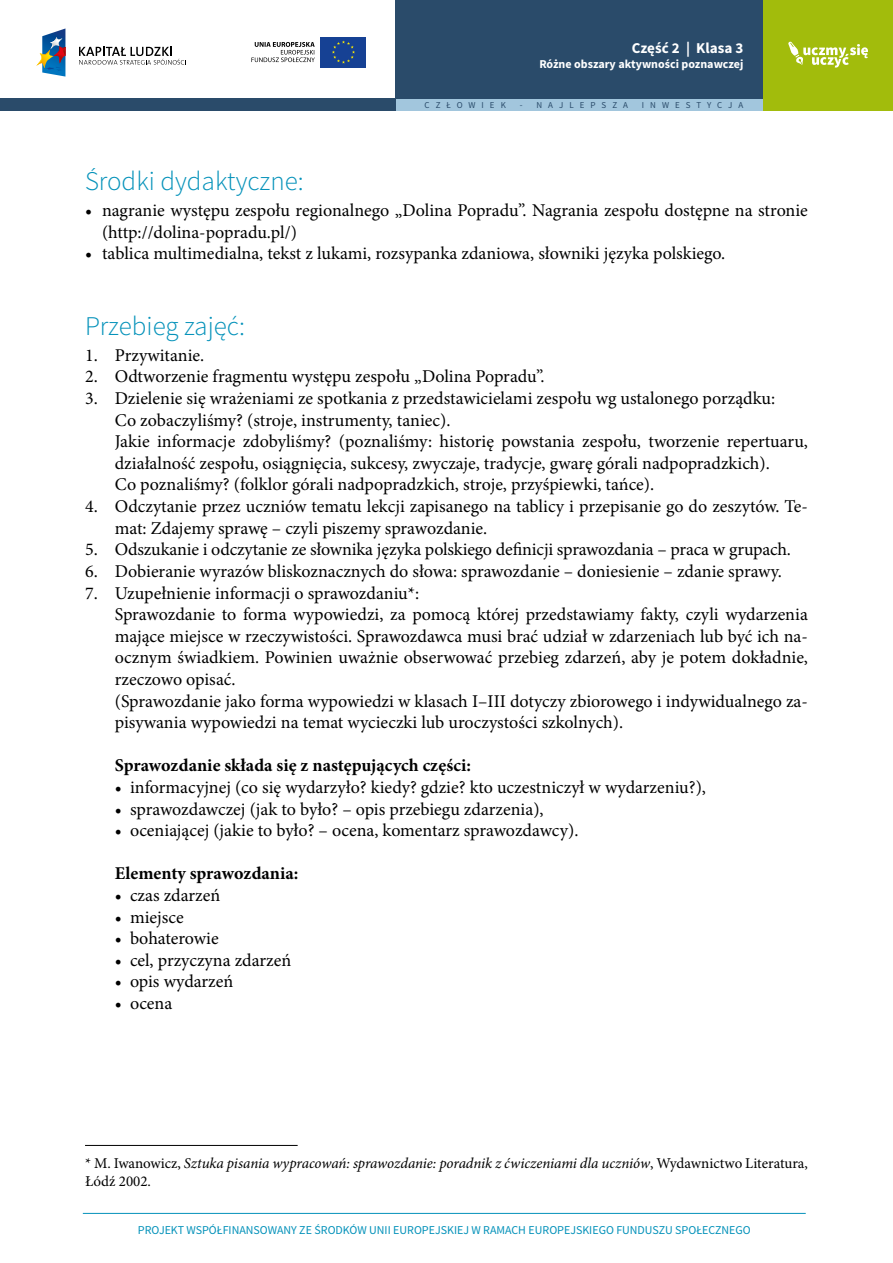
<style>
.page{position:relative;width:893px;height:1263px;background:#fff}
.page>*{position:absolute;margin:0;border:0;box-sizing:border-box;transform-origin:0 0}
.t1{font:300 27px "Source Sans Pro";color:#0592ba}
.t2{font:18px/21.6px "Minion Pro";color:#000}
.t3{font:700 18px "Minion Pro";color:#000}
.t4{font:italic 15px/18px "Minion Pro";letter-spacing:-.005em;color:#000}
.t5{font:700 15px "Source Sans Pro";color:#fff}
.t6{font:12px "Source Sans Pro";color:#0592ba}
.t7{font:700 12px "Source Sans Pro";color:#fff}
.t8{font:9px "Source Sans Pro";letter-spacing:.67em;color:#2a4b6a}
.s1{font-style:normal}
</style>
<div class="page">
<div style="left:395px;top:99px;width:368px;height:12px;background:#a2c6dd"></div>
<div style="left:0;top:99px;width:395px;height:12px;background:#2a4b6a"></div>
<div style="left:763px;top:0;width:130px;height:111px;background:#a2bc0c"></div>
<div style="left:395px;top:0;width:368px;height:99px;background:#2a4b6a"></div>
<svg style="left:788px;top:42px;width:80px;height:26px"></svg>
<hr style="left:83px;top:1213px;width:723px;height:1px;background:#0592ba">
<svg style="left:79px;top:47px;width:107px;height:18px"></svg>
<svg style="left:36px;top:28px;width:29px;height:49px"></svg>
<div style="left:320px;top:37px;width:46px;height:30px;background:#164194"></div>
<svg style="left:332px;top:40px;width:23px;height:24px"></svg>
<svg style="left:251px;top:42px;width:64px;height:20px"></svg>
<hr style="left:85px;top:1145px;width:213px;height:1px;background:#000">
<p class="t5" style="left:632px;top:39px;width:113px">Część 2 | Klasa 3</p>
<p class="t7" style="left:539px;top:56px;width:206px">Różne obszary aktywności poznawczej</p>
<p class="t8" style="left:425px;top:100px;width:83px">CZŁOWIEK</p>
<p class="t8" style="left:520px;top:100px;width:110px">- NAJLEPSZA</p>
<p class="t8" style="left:642px;top:100px;width:103px">INWESTYCJA</p>
<h1 class="t1" style="left:85px;top:165px;width:220px">Środki dydaktyczne:</h1>
<p class="t2" style="left:102px;top:200px;width:707px;text-indent:-17px">• nagranie występu zespołu regionalnego „Dolina Popradu”. Nagrania zespołu dostępne na stronie (http://dolina-popradu.pl/)</p>
<p class="t2" style="left:85px;top:243px;width:642px">• tablica multimedialna, tekst z lukami, rozsypanka zdaniowa, słowniki języka polskiego.</p>
<h1 class="t1" style="left:85px;top:310px;width:161px">Przebieg zajęć:</h1>
<p class="t2" style="left:85px;top:344px;width:121px">1. Przywitanie.</p>
<p class="t2" style="left:85px;top:366px;width:461px">2. Odtworzenie fragmentu występu zespołu „Dolina Popradu”.</p>
<p class="t2" style="left:115px;top:388px;width:695px;text-indent:-30px">3. Dzielenie się wrażeniami ze spotkania z przedstawicielami zespołu wg ustalonego porządku:<br>Co zobaczyliśmy? (stroje, instrumenty, taniec).<br>Jakie informacje zdobyliśmy? (poznaliśmy: historię powstania zespołu, tworzenie repertuaru, działalność zespołu, osiągnięcia, sukcesy, zwyczaje, tradycje, gwarę górali nadpopradzkich).<br>Co poznaliśmy? (folklor górali nadpopradzkich, stroje, przyśpiewki, tańce).</p>
<p class="t2" style="left:115px;top:496px;width:695px;text-indent:-30px">4. Odczytanie przez uczniów tematu lekcji zapisanego na tablicy i przepisanie go do zeszytów. Te&shy;mat: Zdajemy sprawę – czyli piszemy sprawozdanie.</p>
<p class="t2" style="left:85px;top:539px;width:707px">5. Odszukanie i odczytanie ze słownika języka polskiego definicji sprawozdania – praca w grupach.</p>
<p class="t2" style="left:85px;top:560px;width:698px">6. Dobieranie wyrazów bliskoznacznych do słowa: sprawozdanie – doniesienie – zdanie sprawy.</p>
<p class="t2" style="left:115px;top:582px;width:695px;text-indent:-30px">7. Uzupełnienie informacji o sprawozdaniu*:<br>Sprawozdanie to forma wypowiedzi, za pomocą której przedstawiamy fakty, czyli wydarzenia mające miejsce w rzeczywistości. Sprawozdawca musi brać udział w zdarzeniach lub być ich na&shy;ocznym świadkiem. Powinien uważnie obserwować przebieg zdarzeń, aby je potem dokładnie, rzeczowo opisać.<br>(Sprawozdanie jako forma wypowiedzi w klasach I–III dotyczy zbiorowego i indywidualnego za&shy;pisywania wypowiedzi na temat wycieczki lub uroczystości szkolnych).</p>
<p class="t3" style="left:115px;top:753px;width:358px">Sprawozdanie składa się z następujących części:</p>
<p class="t2" style="left:115px;top:776px;width:593px">• informacyjnej (co się wydarzyło? kiedy? gdzie? kto uczestniczył w wydarzeniu?),</p>
<p class="t2" style="left:115px;top:798px;width:430px">• sprawozdawczej (jak to było? – opis przebiegu zdarzenia),</p>
<p class="t2" style="left:115px;top:820px;width:465px">• oceniającej (jakie to było? – ocena, komentarz sprawozdawcy).</p>
<p class="t3" style="left:115px;top:861px;width:185px">Elementy sprawozdania:</p>
<p class="t2" style="left:115px;top:884px;width:107px">• czas zdarzeń</p>
<p class="t2" style="left:115px;top:906px;width:71px">• miejsce</p>
<p class="t2" style="left:115px;top:928px;width:105px">• bohaterowie</p>
<p class="t2" style="left:115px;top:949px;width:178px">• cel, przyczyna zdarzeń</p>
<p class="t2" style="left:115px;top:971px;width:120px">• opis wydarzeń</p>
<p class="t2" style="left:115px;top:992px;width:59px">• ocena</p>
<p class="t4" style="left:85px;top:1154px;width:724px"><span class="s1">* M. Iwanowicz,</span> Sztuka pisania wypracowań: sprawozdanie: poradnik z ćwiczeniami dla uczniów<span class="s1">, Wydawnictwo Literatura,<br>Łódź 2002.</span></p>
<p class="t6" style="left:138px;top:1222px;width:614px">PROJEKT WSPÓŁFINANSOWANY ZE ŚRODKÓW UNII EUROPEJSKIEJ W RAMACH EUROPEJSKIEGO FUNDUSZU SPOŁECZNEGO</p>
</div>
